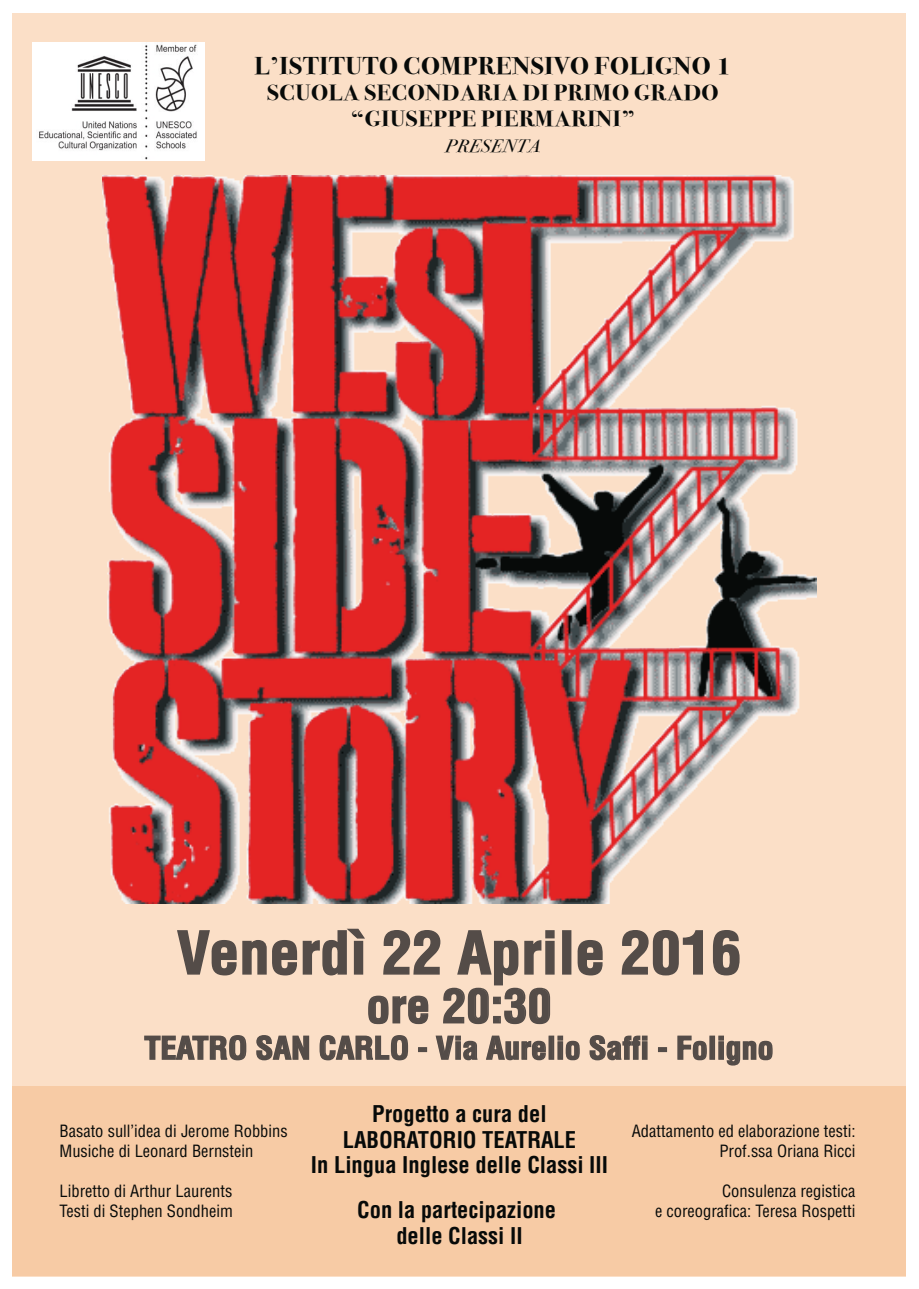
<style>
.page{position:relative;width:919px;height:1289px;background:#fff}
.page>*{position:absolute;margin:0;border:0;box-sizing:border-box;transform-origin:0 0}
.t1{font:700 condensed 57.3px "Helvetica";color:#544c48;scale:1.06 1}
.t2{font:700 condensed 45.45px "Helvetica";color:#544c48;scale:1.06 1}
.t3{font:700 condensed 30.3px "Helvetica";color:#544c48;scale:1.06 1}
.t4{font:700 24.3px "Bodoni Svty Two ITCTT";letter-spacing:.025em;color:#070a09;scale:1.1 1}
.t5{font:700 condensed 22.5px/25.5px "Helvetica";color:#070a09;text-align:center}
.t6{font:700 21.9px/26.2px "Bodoni Svty Two ITCTT";letter-spacing:.025em;color:#070a09;text-align:center;scale:1.1 1}
.t7{font:italic 17.85px "Bodoni Svty Two ITCTT";letter-spacing:.025em;color:#070a09;scale:1.1 1}
.t8{font:condensed 16.5px/19.8px "Helvetica";color:#070a09}
</style>
<div class="page">
<div style="left:13px;top:13px;width:893px;height:1263px;background:#fbdfc7"></div>
<img style="left:107px;top:175px;width:710px;height:727px">
<img style="left:32px;top:42px;width:184px;height:191px">
<img style="left:396px;top:442px;width:186px;height:230px">
<img style="left:32px;top:43px;width:172px;height:118px">
<div style="left:13px;top:1086px;width:893px;height:189px;background:#f7cba5"></div>
<svg style="left:144px;top:928px;width:629px;height:138px"></svg>
<h3 class="t4" style="left:254px;top:45px;width:435px">L’ISTITUTO COMPRENSIVO FOLIGNO 1</h3>
<h3 class="t6" style="left:267px;top:78px;width:412px">SCUOLA SECONDARIA DI PRIMO GRADO “GIUSEPPE PIERMARINI”</h3>
<p class="t7" style="left:445px;top:130px;width:88px">PRESENTA</p>
<h1 class="t1" style="left:177px;top:916px;width:534px">Venerdì 22 Aprile 2016</h1>
<h2 class="t2" style="left:366px;top:977px;width:176px">ore 20:30</h2>
<h3 class="t3" style="left:144px;top:1028px;width:595px">TEATRO SAN CARLO - Via Aurelio Saffi - Foligno</h3>
<p class="t8" style="left:60px;top:1120px;width:230px">Basato sull’idea di Jerome Robbins<br>Musiche di Leonard Bernstein</p>
<p class="t8" style="left:60px;top:1180px;width:175px">Libretto di Arthur Laurents<br>Testi di Stephen Sondheim</p>
<h3 class="t5" style="left:311px;top:1100px;width:298px">Progetto a cura del<br>LABORATORIO TEATRALE<br>In Lingua Inglese delle Classi III</h3>
<h3 class="t5" style="left:357px;top:1196px;width:200px">Con la partecipazione delle Classi II</h3>
<p class="t8" style="left:632px;top:1120px;width:225px;text-align:right">Adattamento ed elaborazione testi:<br>Prof.ssa Oriana Ricci</p>
<p class="t8" style="left:655px;top:1180px;width:202px;text-align:right">Consulenza registica<br>e coreografica: Teresa Rospetti</p>
</div>
